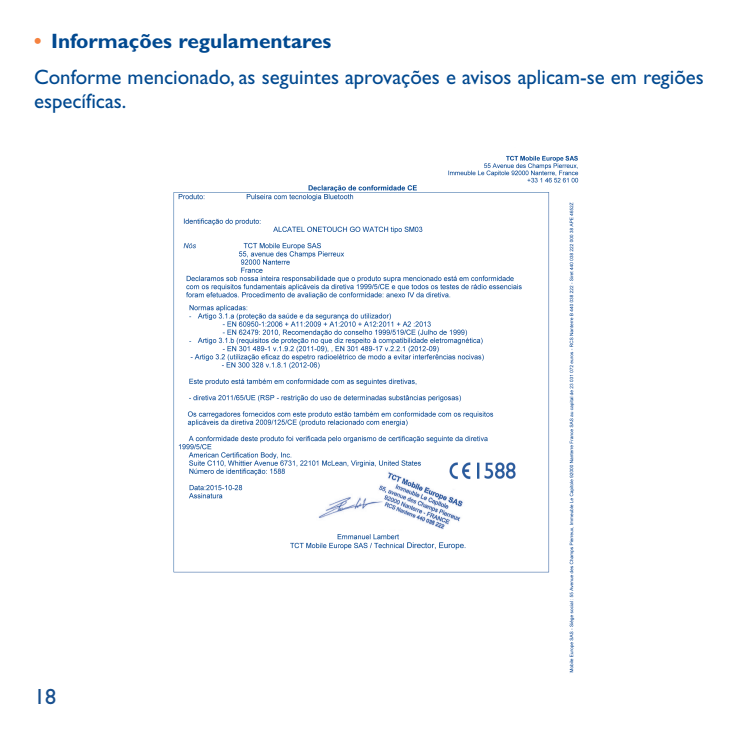
<style>
.page{position:relative;width:738px;height:738px;background:#fff}
.page>*{position:absolute;margin:0;border:0;box-sizing:border-box;transform-origin:0 0}
.Folio{font:22px "Gill Sans Std";color:#18508f}
.Body{font:20.8px/24px "Gill Sans Std";color:#014990}
.t1{font:700 20.8px "Gill Sans Std";color:#014990}
.s1{color:#f5823f}
</style>
<div class="page">
<img style="left:173px;top:155px;width:406px;height:518px">
<p class="t1" style="left:34px;top:29px;width:299px"><span class="s1">•</span> Informações regulamentares</p>
<p class="Body" style="left:34px;top:65px;width:670px">Conforme mencionado, as seguintes aprovações e avisos aplicam-se em regiões específicas.</p>
<p class="Folio" style="left:34px;top:683px;width:23px">18</p>
</div>
